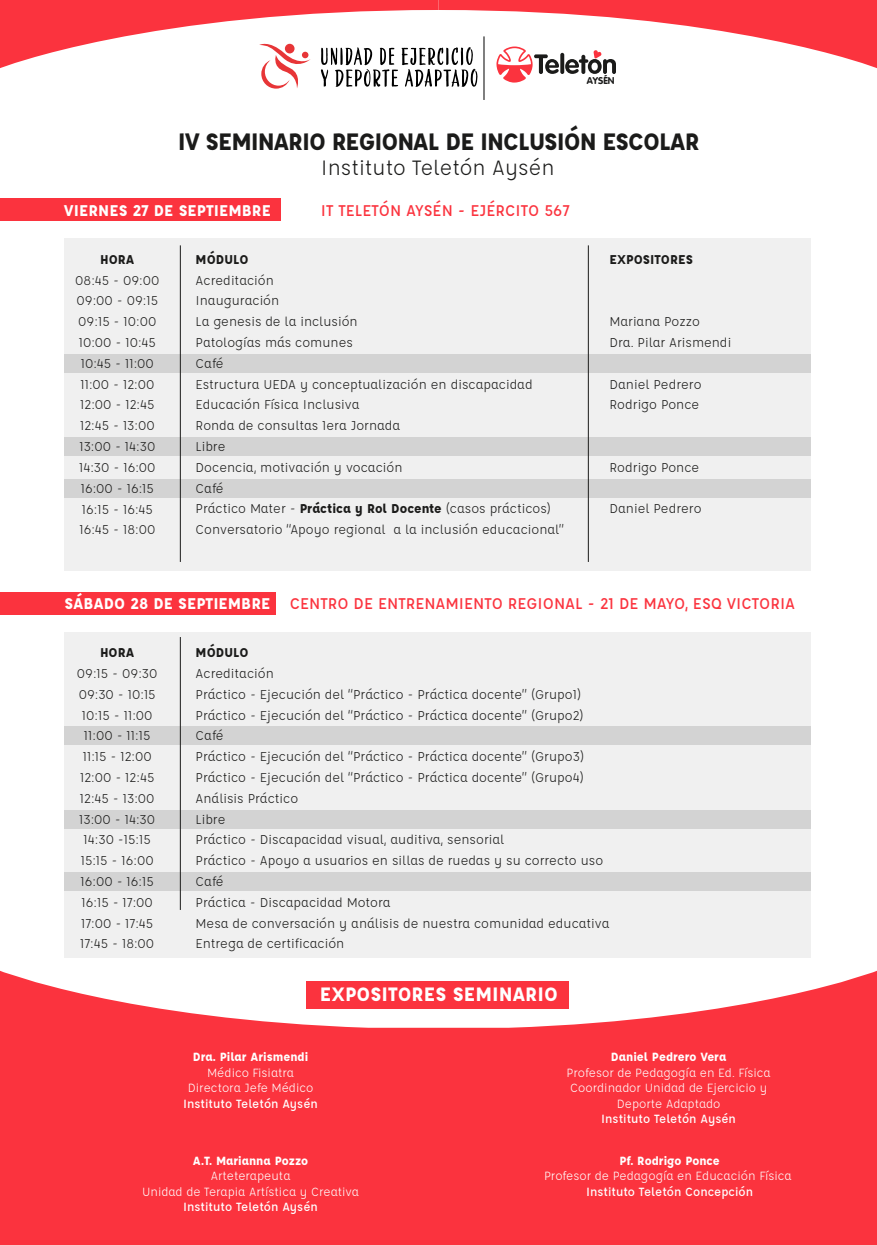
<style>
.page{position:relative;width:877px;height:1246px;background:#fff}
.page>*{position:absolute;margin:0;border:0;box-sizing:border-box;transform-origin:0 0}
.t1{font:700 26px "Affogato";letter-spacing:-.04em;color:#1b1b1a}
.t2{font:22.7px "Affogato";color:#1b1b1a}
.t3{font:700 21.2px "Affogato";color:#fff}
.t4{font:500 17px "Affogato";color:#fb333e}
.t5{font:700 17px "Affogato";color:#fff}
.t6{font:14px/20.8px "Affogato";color:#1b1b1a}
.t7{font:700 14px "Affogato";color:#1b1b1a}
.t8{font:13px/15.6px "Affogato";color:#fff;text-align:center}
.t9{font:500 13px "Affogato";color:#fff}
.t10{font:700 13px "Affogato";color:#fff}
.t11{font:9.7px "VAG Rounded Bold";color:#1b1b1a}
.s1{font-weight:700}
.s2{font-weight:700;color:#fff}
</style>
<div class="page">
<div style="left:64px;top:238px;width:746px;height:333px;background:#f0f0f0"></div>
<div style="left:64px;top:354px;width:746px;height:18px;background:#d3d3d3"></div>
<div style="left:64px;top:437px;width:746px;height:19px;background:#d3d3d3"></div>
<div style="left:64px;top:479px;width:746px;height:19px;background:#d3d3d3"></div>
<div style="left:0;top:199px;width:281px;height:22px;background:#fb333e"></div>
<hr style="left:180px;top:245px;width:1px;height:317px;background:#1b1b1a">
<hr style="left:588px;top:245px;width:1px;height:317px;background:#1b1b1a">
<div style="left:64px;top:631px;width:746px;height:326px;background:#f0f0f0"></div>
<div style="left:64px;top:726px;width:746px;height:18px;background:#d3d3d3"></div>
<div style="left:64px;top:810px;width:746px;height:18px;background:#d3d3d3"></div>
<div style="left:64px;top:872px;width:746px;height:18px;background:#d3d3d3"></div>
<div style="left:0;top:592px;width:275px;height:22px;background:#fb333e"></div>
<hr style="left:180px;top:637px;width:1px;height:273px;background:#1b1b1a">
<svg style="left:0;top:970px;width:876px;height:275px;background:#fb4b55"></svg>
<hr style="left:483px;top:36px;width:1px;height:64px;background:#000">
<svg style="left:0;top:0;width:876px;height:89px"></svg>
<p class="t11" style="left:586px;top:75px;width:29px">AYSÉN</p>
<h1 class="t1" style="left:178px;top:124px;width:523px">IV SEMINARIO REGIONAL DE INCLUSIÓN ESCOLAR</h1>
<h2 class="t2" style="left:321px;top:153px;width:235px">Instituto Teletón Aysén</h2>
<p class="t5" style="left:64px;top:200px;width:208px">VIERNES 27 DE SEPTIEMBRE</p>
<p class="t4" style="left:321px;top:200px;width:250px">IT TELETÓN AYSÉN - EJÉRCITO 567</p>
<p class="t7" style="left:100px;top:250px;width:36px">HORA</p>
<p class="t6" style="left:75px;top:269px;width:86px;text-align:center">08:45 - 09:00<br>09:00 - 09:15<br>09:15 - 10:00<br>10:00 - 10:45<br>10:45 - 11:00<br>11:00 - 12:00<br>12:00 - 12:45<br>12:45 - 13:00<br>13:00 - 14:30<br>14:30 - 16:00<br>16:00 - 16:15<br>16:15 - 16:45<br>16:45 - 18:00</p>
<p class="t7" style="left:195px;top:250px;width:54px">MÓDULO</p>
<p class="t6" style="left:195px;top:269px;width:370px">Acreditación<br>Inauguración<br>La genesis de la inclusión<br>Patologías más comunes<br>Café<br>Estructura UEDA y conceptualización en discapacidad<br>Educación Física Inclusiva<br>Ronda de consultas 1era Jornada<br>Libre<br>Docencia, motivación y vocación<br>Café<br>Práctico Mater - <span class="s1">Práctica y Rol Docente</span> (casos prácticos)<br>Conversatorio “Apoyo regional a la inclusión educacional”</p>
<p class="t7" style="left:609px;top:250px;width:85px">EXPOSITORES</p>
<p class="t6" style="left:609px;top:311px;width:123px">Mariana Pozzo<br>Dra. Pilar Arismendi</p>
<p class="t6" style="left:609px;top:373px;width:93px">Daniel Pedrero<br>Rodrigo Ponce</p>
<p class="t6" style="left:609px;top:457px;width:91px">Rodrigo Ponce</p>
<p class="t6" style="left:609px;top:498px;width:93px">Daniel Pedrero</p>
<p class="t4" style="left:64px;top:592px;width:731px"><span class="s2">SÁBADO 28 DE SEPTIEMBRE</span> CENTRO DE ENTRENAMIENTO REGIONAL - 21 DE MAYO, ESQ VICTORIA</p>
<p class="t7" style="left:100px;top:643px;width:36px">HORA</p>
<p class="t6" style="left:77px;top:663px;width:82px;text-align:center">09:15 - 09:30<br>09:30 - 10:15<br>10:15 - 11:00<br>11:00 - 11:15<br>11:15 - 12:00<br>12:00 - 12:45<br>12:45 - 13:00<br>13:00 - 14:30<br>14:30 -15:15<br>15:15 - 16:00<br>16:00 - 16:15<br>16:15 - 17:00<br>17:00 - 17:45<br>17:45 - 18:00</p>
<p class="t7" style="left:195px;top:643px;width:54px">MÓDULO</p>
<p class="t6" style="left:195px;top:663px;width:415px">Acreditación<br>Práctico - Ejecución del “Práctico - Práctica docente” (Grupo1)<br>Práctico - Ejecución del “Práctico - Práctica docente” (Grupo2)<br>Café<br>Práctico - Ejecución del “Práctico - Práctica docente” (Grupo3)<br>Práctico - Ejecución del “Práctico - Práctica docente” (Grupo4)<br>Análisis Práctico<br>Libre<br>Práctico - Discapacidad visual, auditiva, sensorial<br>Práctico - Apoyo a usuarios en sillas de ruedas y su correcto uso Café<br>Práctica - Discapacidad Motora<br>Mesa de conversación y análisis de nuestra comunidad educativa Entrega de certificación</p>
<h3 class="t3" style="left:320px;top:980px;width:239px">EXPOSITORES SEMINARIO</h3>
<p class="t10" style="left:193px;top:1048px;width:117px">Dra. Pilar Arismendi</p>
<p class="t8" style="left:188px;top:1064px;width:127px">Médico Fisiatra<br>Directora Jefe Médico</p>
<p class="t9" style="left:183px;top:1095px;width:136px">Instituto Teletón Aysén</p>
<p class="t10" style="left:610px;top:1048px;width:117px">Daniel Pedrero Vera</p>
<p class="t8" style="left:566px;top:1064px;width:205px">Profesor de Pedagogía en Ed. Física<br>Coordinador Unidad de Ejercicio y<br>Deporte Adaptado</p>
<p class="t9" style="left:601px;top:1111px;width:136px">Instituto Teletón Aysén</p>
<p class="t10" style="left:193px;top:1152px;width:117px">A.T. Marianna Pozzo</p>
<p class="t8" style="left:142px;top:1168px;width:218px">Arteterapeuta<br>Unidad de Terapia Artística y Creativa</p>
<p class="t9" style="left:183px;top:1199px;width:136px">Instituto Teletón Aysén</p>
<p class="t10" style="left:619px;top:1152px;width:102px">Pf. Rodrigo Ponce</p>
<p class="t8" style="left:544px;top:1168px;width:249px">Profesor de Pedagogía en Educación Física</p>
<p class="t9" style="left:586px;top:1183px;width:168px">Instituto Teletón Concepción</p>
</div>
